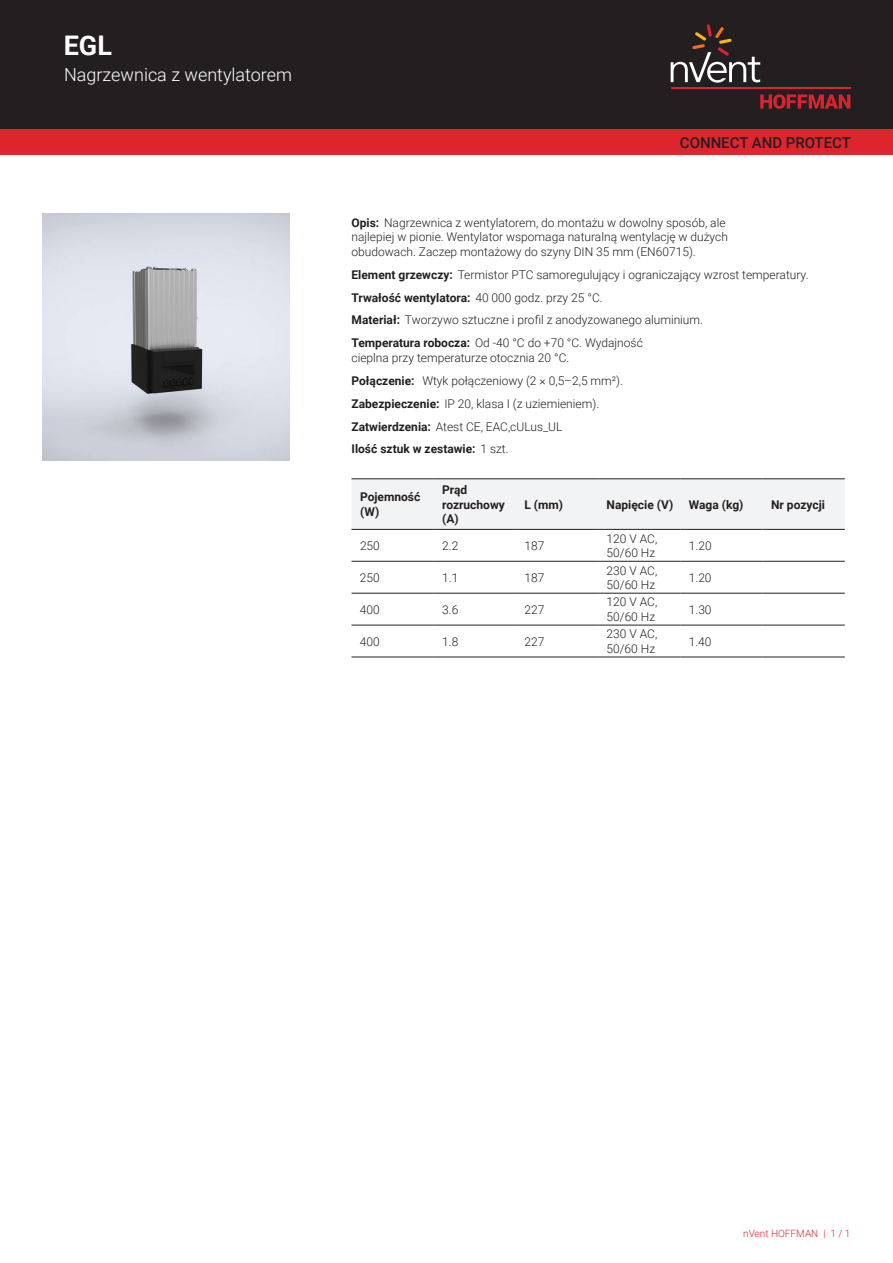
<style>
.page{position:relative;width:893px;height:1263px;background:#fff}
.page>*{position:absolute;margin:0;border:0;box-sizing:border-box;transform-origin:0 0}
.t1{font:700 27px "Roboto";color:#fff}
.t2{font:300 18px "Roboto";color:#fff}
.t3{font:500 15px "Roboto";color:#231f20}
.t4{font:300 12px/23px "Roboto";color:#231f20}
.t5{font:700 12px/14.4px "Roboto";color:#231f20}
.t6{font:300 10.05px "Roboto";color:#de252e}
.s1{font-weight:700}
</style>
<div class="page">
<div style="left:0;top:0;width:893px;height:129px;background:#231f20"></div>
<svg style="left:760px;top:94px;width:90px;height:15px"></svg>
<hr style="left:671px;top:88px;width:179px;height:1px;background:#db2230">
<svg style="left:671px;top:24px;width:89px;height:59px"></svg>
<div style="left:0;top:129px;width:893px;height:26px;background:#de252e"></div>
<div style="left:351px;top:479px;width:494px;height:50px;background:#f2f3f4"></div>
<hr style="left:351px;top:478px;width:83px;height:1px;background:#231f20">
<hr style="left:434px;top:478px;width:82px;height:1px;background:#231f20">
<hr style="left:516px;top:478px;width:82px;height:1px;background:#231f20">
<hr style="left:598px;top:478px;width:82px;height:1px;background:#231f20">
<hr style="left:680px;top:478px;width:83px;height:1px;background:#231f20">
<hr style="left:763px;top:478px;width:82px;height:1px;background:#231f20">
<hr style="left:351px;top:561px;width:83px;height:1px;background:#231f20">
<hr style="left:434px;top:561px;width:82px;height:1px;background:#231f20">
<hr style="left:516px;top:561px;width:82px;height:1px;background:#231f20">
<hr style="left:598px;top:561px;width:82px;height:1px;background:#231f20">
<hr style="left:680px;top:561px;width:83px;height:1px;background:#231f20">
<hr style="left:763px;top:561px;width:82px;height:1px;background:#231f20">
<hr style="left:351px;top:593px;width:83px;height:1px;background:#231f20">
<hr style="left:434px;top:593px;width:82px;height:1px;background:#231f20">
<hr style="left:516px;top:593px;width:82px;height:1px;background:#231f20">
<hr style="left:598px;top:593px;width:82px;height:1px;background:#231f20">
<hr style="left:680px;top:593px;width:83px;height:1px;background:#231f20">
<hr style="left:763px;top:593px;width:82px;height:1px;background:#231f20">
<hr style="left:351px;top:625px;width:83px;height:1px;background:#231f20">
<hr style="left:434px;top:625px;width:82px;height:1px;background:#231f20">
<hr style="left:516px;top:625px;width:82px;height:1px;background:#231f20">
<hr style="left:598px;top:625px;width:82px;height:1px;background:#231f20">
<hr style="left:680px;top:625px;width:83px;height:1px;background:#231f20">
<hr style="left:763px;top:625px;width:82px;height:1px;background:#231f20">
<hr style="left:351px;top:657px;width:83px;height:1px;background:#231f20">
<hr style="left:434px;top:657px;width:82px;height:1px;background:#231f20">
<hr style="left:516px;top:657px;width:82px;height:1px;background:#231f20">
<hr style="left:598px;top:657px;width:82px;height:1px;background:#231f20">
<hr style="left:680px;top:657px;width:83px;height:1px;background:#231f20">
<hr style="left:763px;top:657px;width:82px;height:1px;background:#231f20">
<hr style="left:351px;top:529px;width:83px;height:1px;background:#231f20">
<hr style="left:434px;top:529px;width:82px;height:1px;background:#231f20">
<hr style="left:516px;top:529px;width:82px;height:1px;background:#231f20">
<hr style="left:598px;top:529px;width:82px;height:1px;background:#231f20">
<hr style="left:680px;top:529px;width:83px;height:1px;background:#231f20">
<hr style="left:763px;top:529px;width:82px;height:1px;background:#231f20">
<img style="left:43px;top:213px;width:246px;height:247px">
<h1 class="t1" style="left:64px;top:27px;width:50px">EGL</h1>
<h2 class="t2" style="left:64px;top:62px;width:229px">Nagrzewnica z wentylatorem</h2>
<p class="t3" style="left:680px;top:132px;width:173px">CONNECT AND PROTECT</p>
<p class="t4" style="left:351px;top:215px;width:378px;line-height:14.4px"><span class="s1">Opis:</span> Nagrzewnica z wentylatorem, do montażu w dowolny sposób, ale najlepiej w pionie. Wentylator wspomaga naturalną wentylację w dużych obudowach. Zaczep montażowy do szyny DIN 35 mm (EN60715).</p>
<p class="t4" style="left:351px;top:262px;width:458px"><span class="s1">Element grzewczy:</span> Termistor PTC samoregulujący i ograniczający wzrost temperatury.<br><span class="s1">Trwałość wentylatora:</span> 40 000 godz. przy 25 °C.<br><span class="s1">Materiał:</span> Tworzywo sztuczne i profil z anodyzowanego aluminium.<br><span class="s1">Temperatura robocza:</span> Od -40 °C do +70 °C. Wydajność</p>
<p class="t4" style="left:351px;top:346px;width:273px">cieplna przy temperaturze otocznia 20 °C.<br><span class="s1">Połączenie:</span> Wtyk połączeniowy (2 × 0,5–2,5 mm²).<br><span class="s1">Zabezpieczenie:</span> IP 20, klasa I (z uziemieniem).<br><span class="s1">Zatwierdzenia:</span> Atest CE, EAC,cULus_UL<br><span class="s1">Ilość sztuk w zestawie:</span> 1 szt.</p>
<p class="t5" style="left:360px;top:489px;width:62px">Pojemność (W)</p>
<p class="t5" style="left:442px;top:482px;width:64px">Prąd rozruchowy (A)</p>
<p class="t5" style="left:524px;top:497px;width:40px">L (mm)</p>
<p class="t5" style="left:607px;top:497px;width:68px">Napięcie (V)</p>
<p class="t5" style="left:689px;top:497px;width:56px">Waga (kg)</p>
<p class="t5" style="left:771px;top:497px;width:55px">Nr pozycji</p>
<p class="t4" style="left:360px;top:534px;width:21px">250</p>
<p class="t4" style="left:442px;top:534px;width:18px">2.2</p>
<p class="t4" style="left:524px;top:534px;width:21px">187</p>
<p class="t4" style="left:607px;top:531px;width:52px;line-height:14.4px">120 V AC,<br>50/60 Hz</p>
<p class="t4" style="left:689px;top:534px;width:24px">1.20</p>
<p class="t4" style="left:360px;top:565px;width:21px">250</p>
<p class="t4" style="left:442px;top:565px;width:18px">1.1</p>
<p class="t4" style="left:524px;top:565px;width:21px">187</p>
<p class="t4" style="left:607px;top:563px;width:52px;line-height:14.4px">230 V AC,<br>50/60 Hz</p>
<p class="t4" style="left:689px;top:565px;width:24px">1.20</p>
<p class="t4" style="left:360px;top:597px;width:21px">400</p>
<p class="t4" style="left:442px;top:597px;width:18px">3.6</p>
<p class="t4" style="left:524px;top:597px;width:21px">227</p>
<p class="t4" style="left:607px;top:594px;width:52px;line-height:14.4px">120 V AC,<br>50/60 Hz</p>
<p class="t4" style="left:689px;top:597px;width:24px">1.30</p>
<p class="t4" style="left:360px;top:629px;width:21px">400</p>
<p class="t4" style="left:442px;top:629px;width:18px">1.8</p>
<p class="t4" style="left:524px;top:629px;width:21px">227</p>
<p class="t4" style="left:607px;top:626px;width:52px;line-height:14.4px">230 V AC,<br>50/60 Hz</p>
<p class="t4" style="left:689px;top:629px;width:24px">1.40</p>
<p class="t6" style="left:743px;top:1226px;width:109px">nVent HOFFMAN | 1 / 1</p>
</div>
